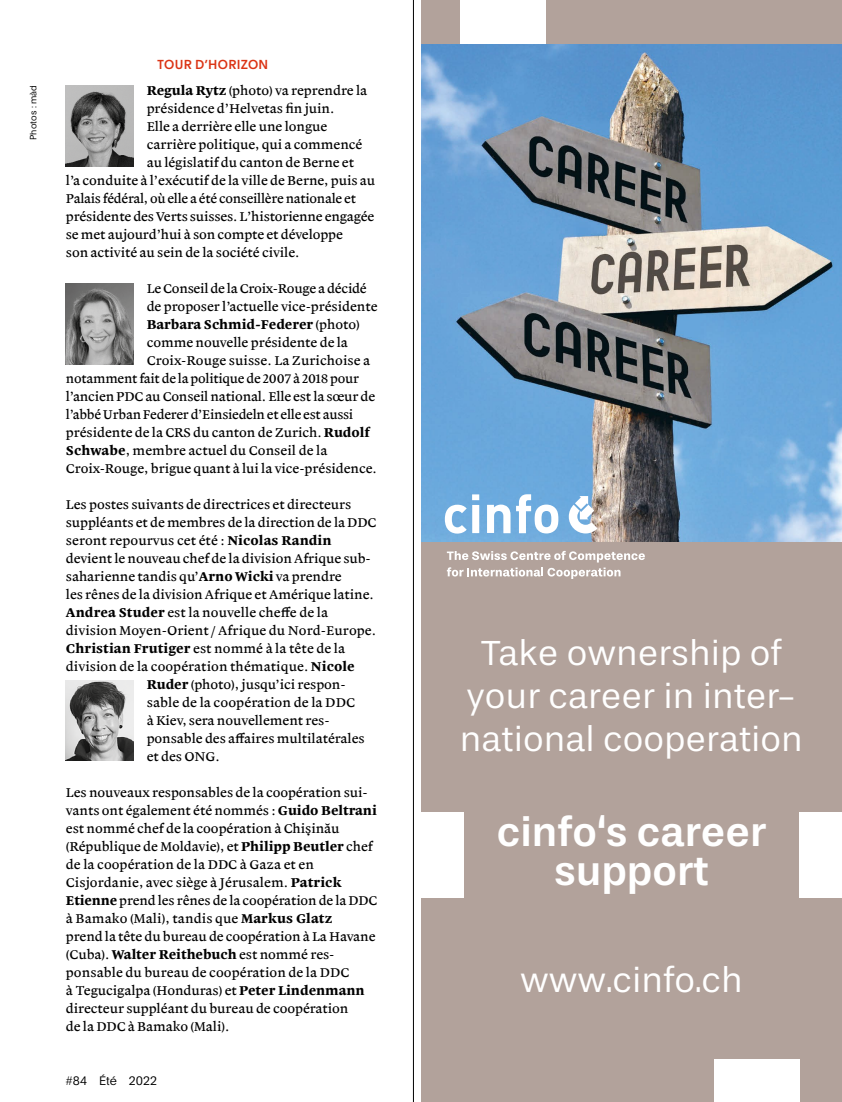
<style>
.page{position:relative;width:842px;height:1102px;background:#fff}
.page>*{position:absolute;margin:0;border:0;box-sizing:border-box;transform-origin:0 0}
.t1{font:500 42px/39px "Stevie Sans";color:#fff;text-align:center}
.t2{font:36px/43.2px "Stevie Sans";color:#fff;text-align:center}
.t3{font:12.75px/18px "Malabar LT Pro";letter-spacing:-.005em;color:#000}
.t4{font:700 12.75px "Malabar LT Pro";letter-spacing:-.005em;color:#000}
.t5{font:500 12.75px "Plain";letter-spacing:.02em;color:#db3415}
.t6{font:300 12px "Plain";letter-spacing:.005em;color:#000}
.t7{font:300 9px "Plain";letter-spacing:.015em;color:#000}
.s1{font-weight:700}
.s2{font-weight:400}
</style>
<div class="page">
<hr style="left:413px;top:0;width:1px;height:1101px;background:#000">
<img style="left:66px;top:86px;width:68px;height:80px">
<img style="left:66px;top:680px;width:68px;height:80px">
<img style="left:66px;top:284px;width:68px;height:80px">
<img style="left:421px;top:43px;width:421px;height:499px">
<div style="left:421px;top:542px;width:421px;height:559px;background:#b2a29b"></div>
<div style="left:421px;top:0;width:421px;height:43px;background:#b2a29b"></div>
<div style="left:421px;top:812px;width:42px;height:85px;background:#fff"></div>
<div style="left:799px;top:812px;width:43px;height:85px;background:#fff"></div>
<svg style="left:447px;top:551px;width:198px;height:28px"></svg>
<svg style="left:569px;top:496px;width:28px;height:37px"></svg>
<svg style="left:445px;top:494px;width:113px;height:39px"></svg>
<div style="left:714px;top:1059px;width:85px;height:42px;background:#fff"></div>
<div style="left:461px;top:0;width:85px;height:43px;background:#fff"></div>
<p class="t7" style="left:27px;top:140px;width:56px;rotate:-90deg">Photos : màd</p>
<p class="t5" style="left:157px;top:55px;width:113px">TOUR D’HORIZON</p>
<p class="t3" style="left:147px;top:80px;width:222px"><span class="s1">Regula Rytz</span> (photo) va reprendre la</p>
<p class="t3" style="left:147px;top:98px;width:189px">présidence d’Helvetas fin juin.</p>
<p class="t3" style="left:147px;top:116px;width:182px">Elle a derrière elle une longue</p>
<p class="t3" style="left:147px;top:134px;width:217px">carrière politique, qui a commencé</p>
<p class="t3" style="left:147px;top:152px;width:209px">au législatif du canton de Berne et</p>
<p class="t3" style="left:66px;top:170px;width:311px">l’a conduite à l’exécutif de la ville de Berne, puis au</p>
<p class="t3" style="left:66px;top:188px;width:292px">Palais fédéral, où elle a été conseillère nationale et</p>
<p class="t3" style="left:66px;top:206px;width:310px">présidente des Verts suisses. L’historienne engagée</p>
<p class="t3" style="left:66px;top:224px;width:279px">se met aujourd’hui à son compte et développe</p>
<p class="t3" style="left:66px;top:242px;width:235px">son activité au sein de la société civile.</p>
<p class="t3" style="left:147px;top:278px;width:222px">Le Conseil de la Croix-Rouge a décidé</p>
<p class="t3" style="left:147px;top:296px;width:232px">de proposer l’actuelle vice-présidente</p>
<p class="t4" style="left:147px;top:314px;width:215px">Barbara Schmid-Federer <span class="s2">(photo)</span></p>
<p class="t3" style="left:147px;top:332px;width:203px">comme nouvelle présidente de la</p>
<p class="t3" style="left:147px;top:350px;width:225px">Croix-Rouge suisse. La Zurichoise a</p>
<p class="t3" style="left:66px;top:368px;width:295px">notamment fait de la politique de 2007 à 2018 pour</p>
<p class="t3" style="left:66px;top:386px;width:311px">l’ancien PDC au Conseil national. Elle est la sœur de</p>
<p class="t3" style="left:66px;top:404px;width:289px">l’abbé Urban Federer d’Einsiedeln et elle est aussi</p>
<p class="t3" style="left:66px;top:422px;width:305px">présidente de la CRS du canton de Zurich. <span class="s1">Rudolf</span></p>
<p class="t3" style="left:66px;top:440px;width:263px"><span class="s1">Schwabe</span>, membre actuel du Conseil de la</p>
<p class="t3" style="left:66px;top:458px;width:312px">Croix-Rouge, brigue quant à lui la vice-présidence.</p>
<p class="t3" style="left:66px;top:494px;width:287px">Les postes suivants de directrices et directeurs</p>
<p class="t3" style="left:66px;top:512px;width:312px">suppléants et de membres de la direction de la DDC</p>
<p class="t3" style="left:66px;top:530px;width:267px">seront repourvus cet été : <span class="s1">Nicolas Randin</span></p>
<p class="t3" style="left:66px;top:548px;width:306px">devient le nouveau chef de la division Afrique sub-</p>
<p class="t3" style="left:66px;top:566px;width:277px">saharienne tandis qu’<span class="s1">Arno Wicki</span> va prendre</p>
<p class="t3" style="left:66px;top:584px;width:309px">les rênes de la division Afrique et Amérique latine.</p>
<p class="t3" style="left:66px;top:602px;width:264px"><span class="s1">Andrea Studer</span> est la nouvelle cheffe de la</p>
<p class="t3" style="left:66px;top:620px;width:312px">division Moyen-Orient / Afrique du Nord-Europe.</p>
<p class="t3" style="left:66px;top:638px;width:281px"><span class="s1">Christian Frutiger</span> est nommé à la tête de la</p>
<p class="t3" style="left:66px;top:656px;width:290px">division de la coopération thématique. <span class="s1">Nicole</span></p>
<p class="t3" style="left:147px;top:674px;width:201px"><span class="s1">Ruder</span> (photo), jusqu’ici respon-</p>
<p class="t3" style="left:147px;top:692px;width:210px">sable de la coopération de la DDC</p>
<p class="t3" style="left:147px;top:710px;width:183px">à Kiev, sera nouvellement res-</p>
<p class="t3" style="left:147px;top:728px;width:219px">ponsable des affaires multilatérales</p>
<p class="t3" style="left:147px;top:746px;width:75px">et des ONG.</p>
<p class="t3" style="left:66px;top:782px;width:313px">Les nouveaux responsables de la coopération sui&shy;vants ont également été nommés : <span class="s1">Guido Beltrani </span>est nommé chef de la coopération à Chişinău (République de Moldavie), et <span class="s1">Philipp Beutler</span> chef de la coopération de la DDC à Gaza et en Cisjordanie, avec siège à Jérusalem. <span class="s1">Patrick Etienne</span> prend les rênes de la coopération de la DDC à Bamako (Mali), tandis que <span class="s1">Markus Glatz<br></span>prend la tête du bureau de coopération à La Havane (Cuba). <span class="s1">Walter Reithebuch</span> est nommé res&shy;ponsable du bureau de coopération de la DDC<br>à Tegucigalpa (Honduras) et <span class="s1">Peter Lindenmann </span>directeur suppléant du bureau de coopération<br>de la DDC à Bamako (Mali).</p>
<p class="t6" style="left:66px;top:1072px;width:93px">#84 Été 2022</p>
<h2 class="t2" style="left:460px;top:631px;width:345px">Take ownership of your career in inter&shy;national cooperation</h2>
<h1 class="t1" style="left:497px;top:811px;width:271px">cinfo‘s career support</h1>
<h2 class="t2" style="left:520px;top:957px;width:224px">www.cinfo.ch</h2>
</div>
